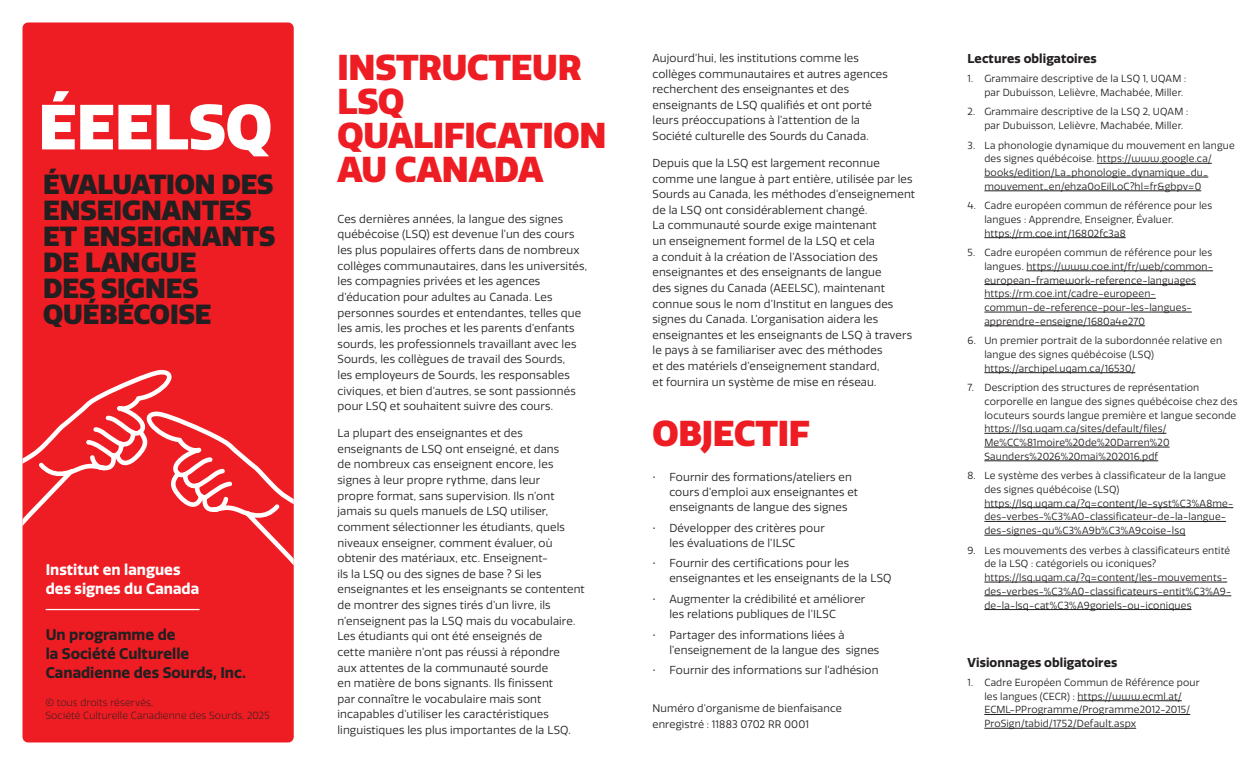
<style>
.page{position:relative;width:1260px;height:765px;background:#fff}
.page>*{position:absolute;margin:0;border:0;box-sizing:border-box;transform-origin:0 0}
.t1{font:900 61.88px "Quatro";color:#fff}
.t2{font:900 35px/33.8px "Quatro";letter-spacing:-.005em;color:#ee1d23}
.t3{font:900 26.88px/26px "Quatro";color:#231f20}
.t4{font:700 15px/18.8px "Quatro";color:#231f20}
.t5{font:700 15px/18.8px "Quatro";color:#fff}
.t6{font:700 12.5px "Quatro";letter-spacing:.005em;color:#231f20}
.PARAGRAPH{font:11.25px/15.6px "Quatro";letter-spacing:.01em;color:#231f20}
.t7{font:10.62px/16.2px "Quatro";letter-spacing:.015em;color:#231f20}
.t8{font:10px/13.8px "Quatro";letter-spacing:.015em;color:#231f20}
.t9{font:300 10px/12.5px "Quatro";letter-spacing:.015em;color:#231f20}
</style>
<div class="page">
<div style="left:22px;top:22px;width:272px;height:720px;background:#ee1d23;border-radius:6px"></div>
<svg style="left:22px;top:366px;width:272px;height:207px"></svg>
<hr style="left:1097px;top:163px;width:115px;height:1px;background:#231f20">
<hr style="left:984px;top:177px;width:224px;height:1px;background:#231f20">
<hr style="left:984px;top:191px;width:217px;height:1px;background:#231f20">
<hr style="left:984px;top:237px;width:142px;height:1px;background:#231f20">
<hr style="left:1026px;top:271px;width:187px;height:1px;background:#231f20">
<hr style="left:984px;top:284px;width:212px;height:1px;background:#231f20">
<hr style="left:984px;top:298px;width:172px;height:1px;background:#231f20">
<hr style="left:984px;top:312px;width:208px;height:1px;background:#231f20">
<hr style="left:984px;top:326px;width:161px;height:1px;background:#231f20">
<hr style="left:984px;top:372px;width:151px;height:1px;background:#231f20">
<hr style="left:984px;top:433px;width:182px;height:1px;background:#231f20">
<hr style="left:984px;top:447px;width:186px;height:1px;background:#231f20">
<hr style="left:984px;top:461px;width:174px;height:1px;background:#231f20">
<hr style="left:984px;top:507px;width:249px;height:1px;background:#231f20">
<hr style="left:984px;top:521px;width:242px;height:1px;background:#231f20">
<hr style="left:984px;top:535px;width:201px;height:1px;background:#231f20">
<hr style="left:984px;top:582px;width:243px;height:1px;background:#231f20">
<hr style="left:984px;top:596px;width:247px;height:1px;background:#231f20">
<hr style="left:984px;top:609px;width:208px;height:1px;background:#231f20">
<hr style="left:1077px;top:700px;width:105px;height:1px;background:#231f20">
<hr style="left:984px;top:714px;width:206px;height:1px;background:#231f20">
<hr style="left:984px;top:728px;width:152px;height:1px;background:#231f20">
<hr style="left:46px;top:609px;width:154px;height:1px;background:#fff">
<p class="t1" style="left:39px;top:90px;width:235px">ÉEELSQ</p>
<p class="t3" style="left:43px;top:172px;width:234px">ÉVALUATION DES<br>ENSEIGNANTES<br>ET ENSEIGNANTS<br>DE LANGUE<br>DES SIGNES<br>QUÉBÉCOISE</p>
<p class="t5" style="left:46px;top:561px;width:155px">Institut en langues des signes du Canada</p>
<p class="t4" style="left:46px;top:626px;width:202px">Un programme de<br>la Société Culturelle<br>Canadienne des Sourds, Inc.</p>
<p class="t9" style="left:45px;top:697px;width:226px">© tous droits réservés,<br>Société Culturelle Canadienne des Sourds, 2025</p>
<p class="t2" style="left:338px;top:51px;width:245px">INSTRUCTEUR<br>LSQ</p>
<p class="t2" style="left:338px;top:119px;width:271px">QUALIFICATION</p>
<p class="t2" style="left:338px;top:152px;width:207px">AU CANADA</p>
<p class="PARAGRAPH" style="left:338px;top:211px;width:251px">Ces dernières années, la langue des signes québécoise (LSQ) est devenue l’un des cours les plus populaires offerts dans de nombreux collèges communautaires, dans les universités, les compagnies privées et les agences d’éducation pour adultes au Canada. Les personnes sourdes et entendantes, telles que les amis, les proches et les parents d’enfants sourds, les professionnels travaillant avec les Sourds, les collègues de travail des Sourds,<br>les employeurs de Sourds, les responsables civiques, et bien d’autres, se sont passionnés pour LSQ et souhaitent suivre des cours.</p>
<p class="PARAGRAPH" style="left:338px;top:426px;width:249px">La plupart des enseignantes et des enseignants de LSQ ont enseigné, et dans<br>de nombreux cas enseignent encore, les signes à leur propre rythme, dans leur<br>propre format, sans supervision. Ils n’ont jamais su quels manuels de LSQ utiliser, comment sélectionner les étudiants, quels niveaux enseigner, comment évaluer, où obtenir des matériaux, etc. Enseignent-<br>ils la LSQ ou des signes de base ? Si les enseignantes et les enseignants se contentent de montrer des signes tirés d’un livre, ils n’enseignent pas la LSQ mais du vocabulaire.<br>Les étudiants qui ont été enseignés de<br>cette manière n’ont pas réussi à répondre<br>aux attentes de la communauté sourde<br>en matière de bons signants. Ils finissent<br>par connaître le vocabulaire mais sont incapables d’utiliser les caractéristiques linguistiques les plus importantes de la LSQ.</p>
<p class="PARAGRAPH" style="left:652px;top:50px;width:237px">Aujourd’hui, les institutions comme les collèges communautaires et autres agences recherchent des enseignantes et des enseignants de LSQ qualifiés et ont porté leurs préoccupations à l’attention de la Société culturelle des Sourds du Canada.</p>
<p class="PARAGRAPH" style="left:652px;top:155px;width:264px">Depuis que la LSQ est largement reconnue comme une langue à part entière, utilisée par les Sourds au Canada, les méthodes d’enseignement de la LSQ ont considérablement changé.<br>La communauté sourde exige maintenant<br>un enseignement formel de la LSQ et cela<br>a conduit à la création de l’Association des enseignantes et des enseignants de langue<br>des signes du Canada (AEELSC), maintenant connue sous le nom d’Institut en langues des signes du Canada. L’organisation aidera les enseignantes et les enseignants de LSQ à travers le pays à se familiariser avec des méthodes<br>et des matériels d’enseignement standard,<br>et fournira un système de mise en réseau.</p>
<p class="t2" style="left:652px;top:417px;width:159px">OBJECTIF</p>
<p class="PARAGRAPH" style="left:669px;top:470px;width:190px;line-height:15px;text-indent:-17px">• Fournir des formations/ateliers en cours d’emploi aux enseignantes et enseignants de langue des signes</p>
<p class="PARAGRAPH" style="left:669px;top:520px;width:157px;line-height:15px;text-indent:-17px">• Développer des critères pour les évaluations de l’ILSC</p>
<p class="PARAGRAPH" style="left:669px;top:556px;width:224px;line-height:15px;text-indent:-17px">• Fournir des certifications pour les enseignantes et les enseignants de la LSQ</p>
<p class="PARAGRAPH" style="left:669px;top:592px;width:197px;line-height:15px;text-indent:-17px">• Augmenter la crédibilité et améliorer les relations publiques de l’ILSC</p>
<p class="PARAGRAPH" style="left:669px;top:627px;width:212px;line-height:15px;text-indent:-17px">• Partager des informations liées à l’enseignement de la langue des signes</p>
<p class="PARAGRAPH" style="left:652px;top:663px;width:228px">• Fournir des informations sur l’adhésion</p>
<p class="t7" style="left:652px;top:700px;width:191px">Numéro d’organisme de bienfaisance enregistré : 11883 0702 RR 0001</p>
<p class="t6" style="left:968px;top:51px;width:131px">Lectures obligatoires</p>
<p class="t8" style="left:968px;top:72px;width:220px;text-align:right">1. Grammaire descriptive de la LSQ 1, UQAM : par Dubuisson, Lelièvre, Machabée, Miller.</p>
<p class="t8" style="left:984px;top:105px;width:205px;text-indent:-17px">2. Grammaire descriptive de la LSQ 2, UQAM : par Dubuisson, Lelièvre, Machabée, Miller.</p>
<p class="t8" style="left:984px;top:138px;width:252px;text-indent:-17px">3. La phonologie dynamique du mouvement en langue des signes québécoise. https://www.google.ca/ books/edition/La_phonologie_dynamique_du_ mouvement_en/ehza0oEilLoC?hl=fr&amp;gbpv=0</p>
<p class="t8" style="left:984px;top:199px;width:229px;text-indent:-17px">4. Cadre européen commun de référence pour les langues : Apprendre, Enseigner, Évaluer. https://rm.coe.int/16802fc3a8</p>
<p class="t8" style="left:984px;top:246px;width:230px;text-indent:-17px">5. Cadre européen commun de référence pour les langues. https://www.coe.int/fr/web/common&shy;european-framework-reference-languages https://rm.coe.int/cadre-europeen&shy;commun-de-reference-pour-les-langues&shy;apprendre-enseigne/1680a4e270</p>
<p class="t8" style="left:984px;top:334px;width:239px;text-indent:-17px">6. Un premier portrait de la subordonnée relative en langue des signes québécoise (LSQ) https://archipel.uqam.ca/16530/</p>
<p class="t8" style="left:984px;top:381px;width:255px;text-indent:-17px">7. Description des structures de représentation corporelle en langue des signes québécoise chez des locuteurs sourds langue première et langue seconde https://lsq.uqam.ca/sites/default/files/ Me%CC%81moire%20de%20Darren%20<br>Saunders%2026%20mai%202016.pdf</p>
<p class="t8" style="left:984px;top:469px;width:250px;text-indent:-17px">8. Le système des verbes à classificateur de la langue des signes québécoise (LSQ) https://lsq.uqam.ca/?q=content/le-syst%C3%A8me&shy;des-verbes-%C3%A0-classificateur-de-la-langue&shy;des-signes-qu%C3%A9b%C3%A9coise-lsq</p>
<p class="t8" style="left:984px;top:543px;width:248px;text-indent:-17px">9. Les mouvements des verbes à classificateurs entité de la LSQ : catégoriels ou iconiques? https://lsq.uqam.ca/?q=content/les-mouvements&shy;des-verbes-%C3%A0-classificateurs-entit%C3%A9- de-la-lsq-cat%C3%A9goriels-ou-iconiques</p>
<p class="t6" style="left:968px;top:655px;width:151px">Visionnages obligatoires</p>
<p class="t8" style="left:984px;top:676px;width:217px;text-indent:-17px">1. Cadre Européen Commun de Référence pour les langues (CECR) : https://www.ecml.at/ ECML-PProgramme/Programme2012-2015/ ProSign/tabid/1752/Default.aspx</p>
</div>
